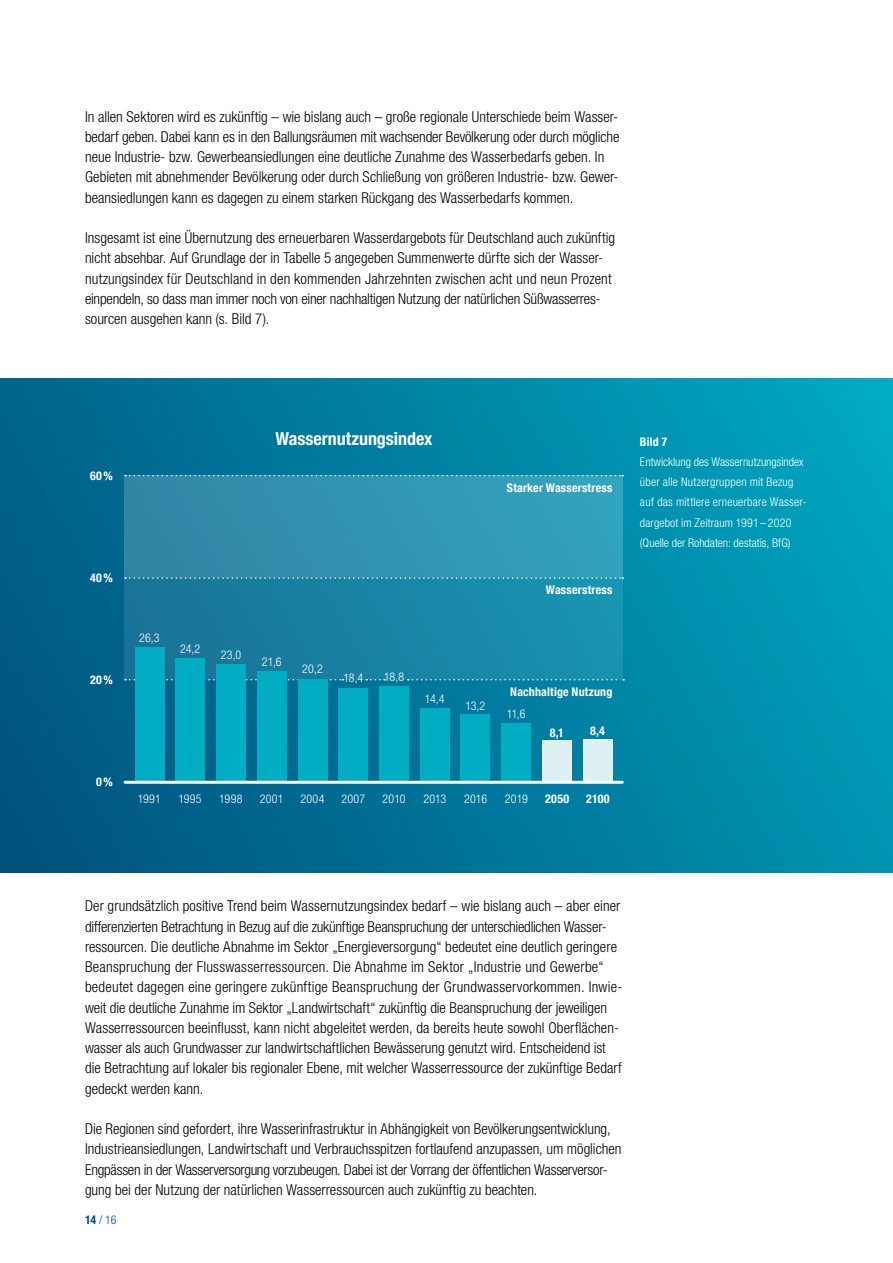
<style>
.page{position:relative;width:893px;height:1263px;background:#fff}
.page>*{position:absolute;margin:0;border:0;box-sizing:border-box;transform-origin:0 0}
.t1{font:700 condensed 18px "Helvetica Neue LT Pro";color:#fff}
.t2{font:300 condensed 15px/20.2px "Helvetica Neue LT Pro";color:#000}
.t3{font:300 condensed 12px/20.2px "Helvetica Neue LT Pro";letter-spacing:.01em;color:#fff}
.t4{font:700 condensed 12px "Helvetica Neue LT Pro";letter-spacing:.015em;color:#fff}
.t5{font:300 condensed 12px "Helvetica Neue LT Pro";color:#004f7a}
.s1{font-weight:700}
</style>
<div class="page">
<div style="left:0;top:378px;width:893px;height:495px;background:linear-gradient(to right,#005984,#009fba)"></div>
<div style="left:124px;top:578px;width:499px;height:102px;background:linear-gradient(to right,#197296,#1994b1)"></div>
<div style="left:124px;top:476px;width:499px;height:102px;background:linear-gradient(to right,#3284a4,#32a3bd)"></div>
<svg style="left:125px;top:679px;width:218px;height:1px"></svg>
<svg style="left:408px;top:679px;width:216px;height:1px"></svg>
<svg style="left:366px;top:679px;width:19px;height:1px"></svg>
<svg style="left:125px;top:577px;width:498px;height:2px"></svg>
<svg style="left:125px;top:475px;width:498px;height:1px"></svg>
<div style="left:135px;top:648px;width:29px;height:134px;background:#00adc3"></div>
<div style="left:176px;top:658px;width:29px;height:124px;background:#00adc3"></div>
<div style="left:216px;top:665px;width:30px;height:117px;background:#00adc3"></div>
<div style="left:257px;top:672px;width:29px;height:110px;background:#00adc3"></div>
<div style="left:298px;top:679px;width:29px;height:103px;background:#00adc3"></div>
<div style="left:339px;top:688px;width:29px;height:94px;background:#00adc3"></div>
<div style="left:379px;top:686px;width:30px;height:96px;background:#00adc3"></div>
<div style="left:420px;top:708px;width:29px;height:74px;background:#00adc3"></div>
<div style="left:461px;top:715px;width:29px;height:67px;background:#00adc3"></div>
<div style="left:502px;top:723px;width:29px;height:59px;background:#00adc3"></div>
<div style="left:542px;top:741px;width:30px;height:41px;background:#dff0f3"></div>
<div style="left:583px;top:739px;width:29px;height:43px;background:#dff0f3"></div>
<hr style="left:125px;top:781px;width:497px;height:3px;background:#fff">
<p class="t2" style="left:85px;top:106px;width:536px">In allen Sektoren wird es zukünftig – wie bislang auch – große regionale Unterschiede beim Wasser&shy;bedarf geben. Dabei kann es in den Ballungsräumen mit wachsender Bevölkerung oder durch mögliche neue Industrie- bzw. Gewerbeansiedlungen eine deutliche Zunahme des Wasserbedarfs geben. In Gebieten mit abnehmender Bevölkerung oder durch Schließung von größeren Industrie- bzw. Gewer&shy;beansiedlungen kann es dagegen zu einem starken Rückgang des Wasserbedarfs kommen.</p>
<p class="t2" style="left:85px;top:228px;width:531px">Insgesamt ist eine Übernutzung des erneuerbaren Wasserdargebots für Deutschland auch zukünftig nicht absehbar. Auf Grundlage der in Tabelle 5 angegeben Summenwerte dürfte sich der Wasser&shy;nutzungsindex für Deutschland in den kommenden Jahrzehnten zwischen acht und neun Prozent einpendeln, so dass man immer noch von einer nachhaltigen Nutzung der natürlichen Süßwasserres&shy;sourcen ausgehen kann (s. Bild 7).</p>
<p class="t4" style="left:90px;top:468px;width:24px">60%</p>
<p class="t1" style="left:276px;top:428px;width:158px">Wassernutzungsindex</p>
<p class="t4" style="left:507px;top:480px;width:107px">Starker Wasserstress</p>
<p class="t4" style="left:90px;top:571px;width:24px">40%</p>
<p class="t4" style="left:90px;top:673px;width:24px">20%</p>
<p class="t4" style="left:96px;top:775px;width:18px">0%</p>
<p class="t3" style="left:139px;top:627px;width:22px">26,3</p>
<p class="t3" style="left:180px;top:638px;width:22px">24,2</p>
<p class="t3" style="left:221px;top:644px;width:22px">23,0</p>
<p class="t3" style="left:262px;top:652px;width:21px">21,6</p>
<p class="t3" style="left:302px;top:659px;width:22px">20,2</p>
<p class="t3" style="left:343px;top:668px;width:21px">18,4</p>
<p class="t3" style="left:384px;top:666px;width:21px">18,8</p>
<p class="t3" style="left:425px;top:689px;width:21px">14,4</p>
<p class="t3" style="left:465px;top:695px;width:21px">13,2</p>
<p class="t4" style="left:546px;top:583px;width:68px">Wasserstress</p>
<p class="t4" style="left:510px;top:684px;width:104px">Nachhaltige Nutzung</p>
<p class="t3" style="left:507px;top:703px;width:20px">11,6</p>
<p class="t4" style="left:550px;top:725px;width:16px">8,1</p>
<p class="t4" style="left:590px;top:723px;width:16px">8,4</p>
<p class="t3" style="left:138px;top:788px;width:25px">1991</p>
<p class="t3" style="left:179px;top:788px;width:25px">1995</p>
<p class="t3" style="left:219px;top:788px;width:25px">1998</p>
<p class="t3" style="left:260px;top:788px;width:25px">2001</p>
<p class="t3" style="left:300px;top:788px;width:25px">2004</p>
<p class="t3" style="left:341px;top:788px;width:25px">2007</p>
<p class="t3" style="left:383px;top:788px;width:24px">2010</p>
<p class="t3" style="left:423px;top:788px;width:24px">2013</p>
<p class="t3" style="left:464px;top:788px;width:24px">2016</p>
<p class="t3" style="left:505px;top:788px;width:24px">2019</p>
<p class="t4" style="left:545px;top:791px;width:26px">2050</p>
<p class="t4" style="left:586px;top:791px;width:25px">2100</p>
<p class="t4" style="left:640px;top:434px;width:29px">Bild 7</p>
<p class="t3" style="left:640px;top:451px;width:168px">Entwicklung des Wassernutzungsindex über alle Nutzergruppen mit Bezug auf das mittlere erneuerbare Wasser&shy;dargebot im Zeitraum 1991 –2020 (Quelle der Rohdaten: destatis, BfG)</p>
<p class="t2" style="left:85px;top:896px;width:539px">Der grundsätzlich positive Trend beim Wassernutzungsindex bedarf – wie bislang auch – aber einer differenzierten Betrachtung in Bezug auf die zukünftige Beanspruchung der unterschiedlichen Wasser&shy;ressourcen. Die deutliche Abnahme im Sektor „Energieversorgung“ bedeutet eine deutlich geringere Beanspruchung der Flusswasserressourcen. Die Abnahme im Sektor „Industrie und Gewerbe“ bedeutet dagegen eine geringere zukünftige Beanspruchung der Grundwasservorkommen. Inwie&shy;weit die deutliche Zunahme im Sektor „Landwirtschaft“ zukünftig die Beanspruchung der jeweiligen Wasserressourcen beeinflusst, kann nicht abgeleitet werden, da bereits heute sowohl Oberflächen&shy;wasser als auch Grundwasser zur landwirtschaftlichen Bewässerung genutzt wird. Entscheidend ist die Betrachtung auf lokaler bis regionaler Ebene, mit welcher Wasserressource der zukünftige Bedarf gedeckt werden kann.</p>
<p class="t2" style="left:85px;top:1119px;width:538px">Die Regionen sind gefordert, ihre Wasserinfrastruktur in Abhängigkeit von Bevölkerungsentwicklung, Industrieansiedlungen, Landwirtschaft und Verbrauchsspitzen fortlaufend anzupassen, um möglichen Engpässen in der Wasserversorgung vorzubeugen. Dabei ist der Vorrang der öffentlichen Wasserversor&shy;gung bei der Nutzung der natürlichen Wasserressourcen auch zukünftig zu beachten.</p>
<p class="t5" style="left:85px;top:1212px;width:33px"><span class="s1">14</span> / 16</p>
</div>
